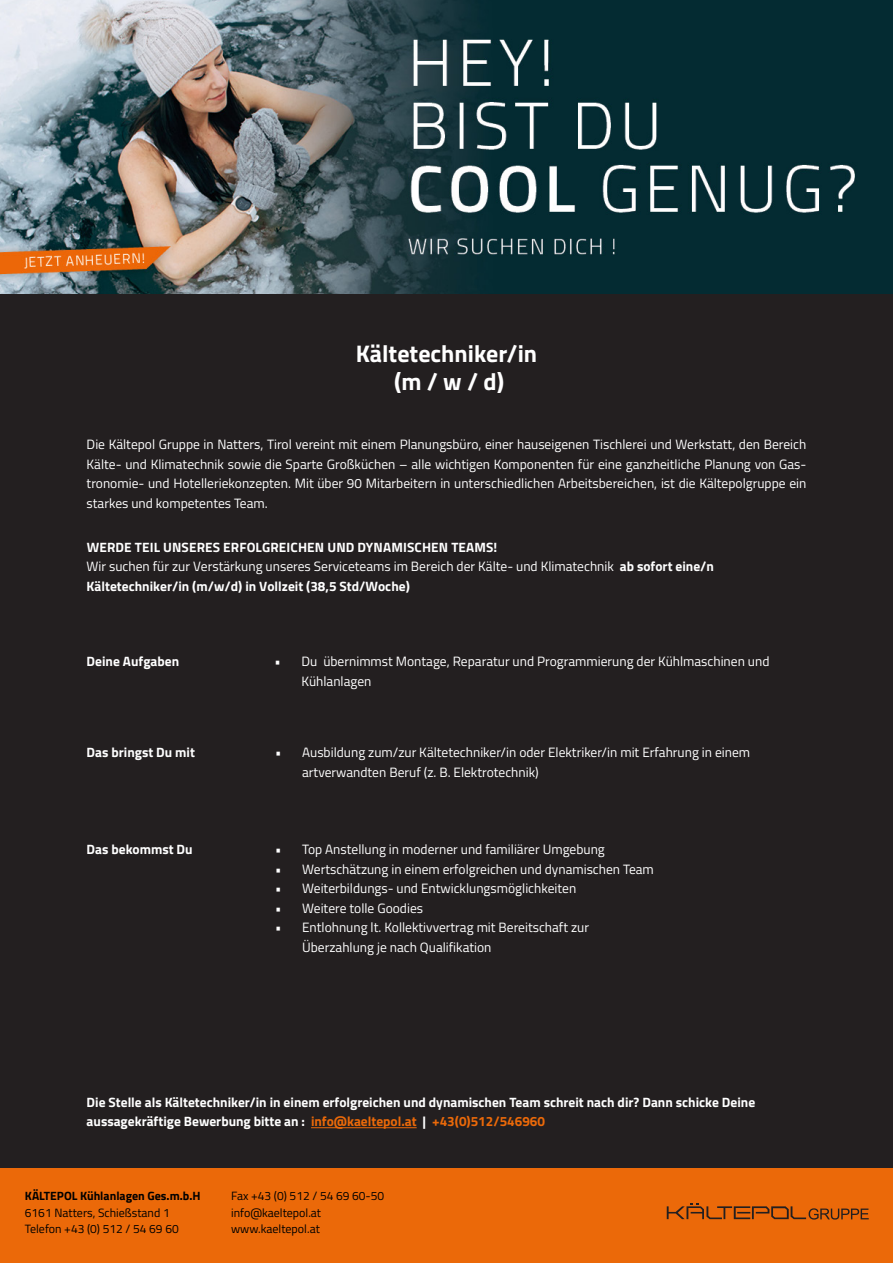
<style>
.page{position:relative;width:893px;height:1263px;background:#231f20}
.page>*{position:absolute;margin:0;border:0;box-sizing:border-box;transform-origin:0 0}
.t1{font:700 24px/28.8px "Titillium Web";color:#fff;text-align:center}
.t2{font:13.5px/19.5px "Titillium Web";color:#fff}
.t3{font:700 13.5px/19.5px "Titillium Web";color:#fff}
.t4{font:12px "Titillium Web";color:#000}
.t5{font:700 12px "Titillium Web";color:#000}
.s1{font-weight:400}
.s2{color:#eb6909}
</style>
<div class="page">
<img style="left:0;top:0;width:893px;height:293px">
<hr style="left:311px;top:1127px;width:106px;height:1px;background:#eb6909">
<div style="left:0;top:1168px;width:893px;height:95px;background:#eb6909"></div>
<svg style="left:667px;top:1203px;width:202px;height:16px"></svg>
<p class="t1" style="left:356px;top:338px;width:183px">Kältetechniker/in (m / w / d)</p>
<p class="t2" style="left:87px;top:434px;width:721px;text-align:justify">Die Kältepol Gruppe in Natters, Tirol vereint mit einem Planungsbüro, einer hauseigenen Tischlerei und Werkstatt, den Bereich Kälte- und Klimatechnik sowie die Sparte Großküchen – alle wichtigen Komponenten für eine ganzheitliche Planung von Gas&shy;tronomie- und Hotelleriekonzepten. Mit über 90 Mitarbeitern in unterschiedlichen Arbeitsbereichen, ist die Kältepolgruppe ein starkes und kompetentes Team.</p>
<p class="t3" style="left:87px;top:537px;width:629px">WERDE TEIL UNSERES ERFOLGREICHEN UND DYNAMISCHEN TEAMS!<br><span class="s1">Wir suchen für zur Verstärkung unseres Serviceteams im Bereich der Kälte- und Klimatechnik</span> ab sofort eine/n<br>Kältetechniker/in (m/w/d) in Vollzeit (38,5 Std/Woche)</p>
<p class="t3" style="left:87px;top:651px;width:94px">Deine Aufgaben</p>
<p class="t2" style="left:302px;top:651px;width:469px;text-indent:-27px">• Du übernimmst Montage, Reparatur und Programmierung der Kühlmaschinen und<br>Kühlanlagen</p>
<p class="t3" style="left:87px;top:742px;width:110px">Das bringst Du mit</p>
<p class="t2" style="left:302px;top:742px;width:450px;text-indent:-27px">• Ausbildung zum/zur Kältetechniker/in oder Elektriker/in mit Erfahrung in einem artverwandten Beruf (z. B. Elektrotechnik)</p>
<p class="t3" style="left:87px;top:839px;width:108px">Das bekommst Du</p>
<p class="t2" style="left:275px;top:839px;width:331px">• Top Anstellung in moderner und familiärer Umgebung</p>
<p class="t2" style="left:275px;top:859px;width:380px">• Wertschätzung in einem erfolgreichen und dynamischen Team</p>
<p class="t2" style="left:275px;top:878px;width:303px">• Weiterbildungs- und Entwicklungsmöglichkeiten</p>
<p class="t2" style="left:275px;top:898px;width:150px">• Weitere tolle Goodies</p>
<p class="t2" style="left:302px;top:917px;width:288px;text-indent:-27px">• Entlohnung lt. Kollektivvertrag mit Bereitschaft zur<br>Überzahlung je nach Qualifikation</p>
<p class="t3" style="left:87px;top:1092px;width:670px">Die Stelle als Kältetechniker/in in einem erfolgreichen und dynamischen Team schreit nach dir? Dann schicke Deine aussagekräftige Bewerbung bitte an : <span class="s2">info@kaeltepol.at</span> | <span class="s2">+43(0)512/546960</span></p>
<p class="t5" style="left:25px;top:1187px;width:177px">KÄLTEPOL Kühlanlagen Ges.m.b.H</p>
<p class="t4" style="left:25px;top:1203px;width:146px">6161 Natters, Schießstand 1</p>
<p class="t4" style="left:25px;top:1220px;width:155px">Telefon +43 (0) 512 / 54 69 60</p>
<p class="t4" style="left:231px;top:1187px;width:155px">Fax +43 (0) 512 / 54 69 60-50</p>
<p class="t4" style="left:231px;top:1203px;width:92px">info@kaeltepol.at</p>
<p class="t4" style="left:231px;top:1220px;width:90px">www.kaeltepol.at</p>
</div>
